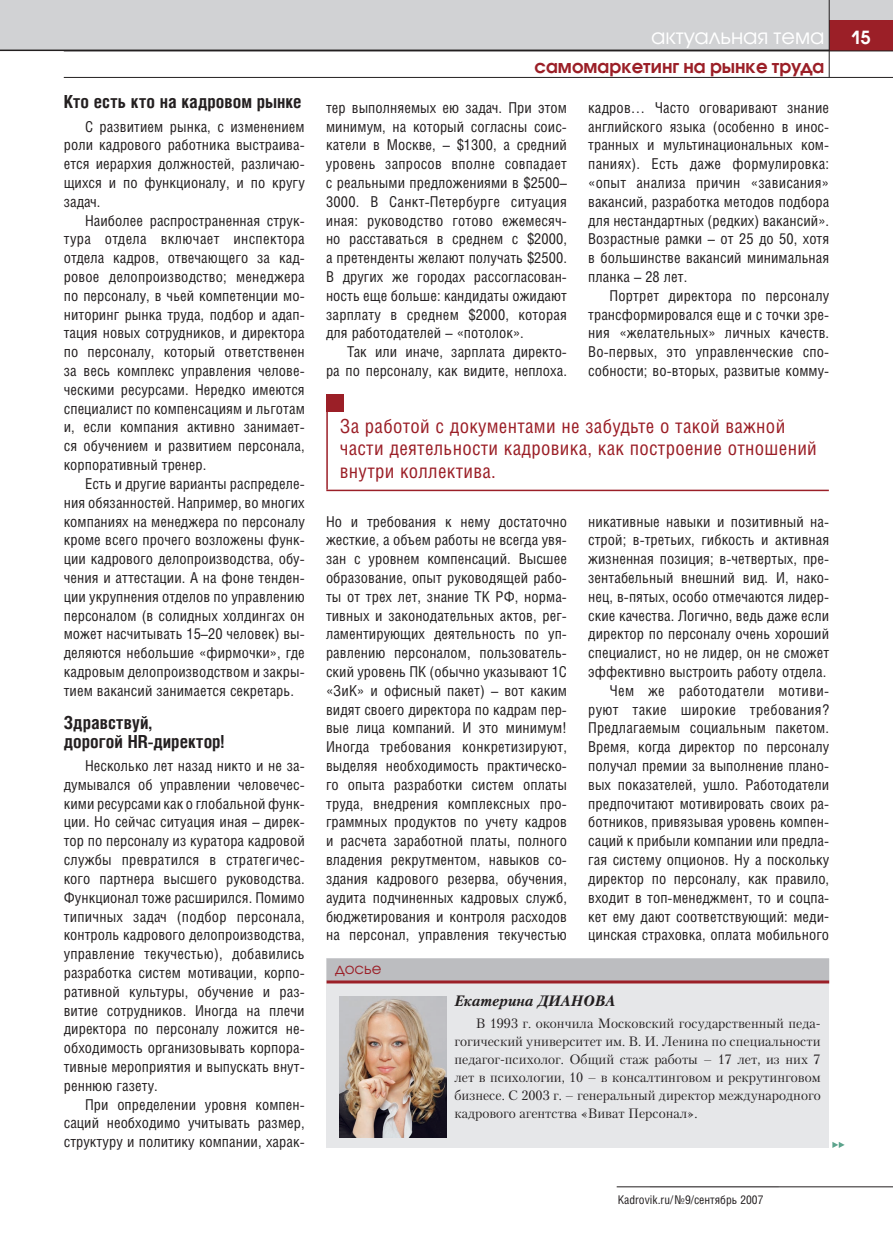
<style>
.page{position:relative;width:893px;height:1234px;background:#fff}
.page>*{position:absolute;margin:0;border:0;box-sizing:border-box;transform-origin:0 0}
.t1{font:21px "Avant Garde Gothic C";color:#fff}
.t2{font:19.5px/22.5px "Helios Cond";letter-spacing:.015em;color:#9b1f27}
.t3{font:700 18px/18.8px "Helios Cond";color:#231f20}
.t4{font:600 18px "Avant Garde Gothic C";color:#9b1f27}
.t5{font:600 18px "Avant Garde Gothic C";color:#fff}
.t6{font:15px/18.8px "Helios Cond";letter-spacing:.005em;color:#231f20;text-align:justify}
.t7{font:italic 700 15px "Petersburg C";color:#231f20}
.t8{font:15px "Avant Garde Gothic C";color:#9b1f27}
.t9{font:13.5px/18px "Petersburg C";color:#231f20;text-align:justify}
.t10{font:12px "Helios Cond";color:#231f20}
</style>
<div class="page">
<div style="left:0;top:0;width:893px;height:51px;background:#d1d2d4"></div>
<hr style="left:0;top:50px;width:893px;height:1px;background:#231f20">
<svg style="left:832px;top:1142px;width:13px;height:5px"></svg>
<hr style="left:326px;top:489px;width:503px;height:2px;background:#9b1f27">
<hr style="left:326px;top:396px;width:2px;height:93px;background:#9b1f27">
<div style="left:326px;top:394px;width:17px;height:17px;background:#9b1f27"></div>
<div style="left:327px;top:957px;width:502px;height:189px;background:#e6e7e9"></div>
<div style="left:327px;top:958px;width:502px;height:22px;background:#bcbdc0"></div>
<hr style="left:327px;top:980px;width:502px;height:3px;background:#9b1f27">
<img style="left:340px;top:996px;width:106px;height:140px">
<div style="left:829px;top:21px;width:64px;height:30px;background:#9b1f27"></div>
<hr style="left:64px;top:77px;width:829px;height:1px;background:#231f20">
<hr style="left:64px;top:51px;width:829px;height:1px;background:#231f20">
<hr style="left:829px;top:0;width:1px;height:77px;background:#231f20">
<hr style="left:617px;top:1186px;width:276px;height:1px;background:#231f20">
<p class="t3" style="left:64px;top:92px;width:239px">Кто есть кто на кадровом рынке</p>
<p class="t6" style="left:64px;top:116px;width:242px;text-indent:21px">С развитием рынка, с изменением роли кадрового работника выстраива&shy;ется иерархия должностей, различаю&shy;щихся и по функционалу, и по кругу задач.</p>
<p class="t6" style="left:64px;top:210px;width:243px;text-indent:21px">Наиболее распространенная струк&shy;тура отдела включает инспектора отдела кадров, отвечающего за кад&shy;ровое делопроизводство; менеджера по персоналу, в чьей компетенции мо&shy;ниторинг рынка труда, подбор и адап&shy;тация новых сотрудников, и директора по персоналу, который ответственен за весь комплекс управления челове&shy;ческими ресурсами. Нередко имеются специалист по компенсациям и льготам и, если компания активно занимает&shy;ся обучением и развитием персонала, корпоративный тренер.</p>
<p class="t6" style="left:64px;top:474px;width:242px;text-indent:21px">Есть и другие варианты распределе&shy;ния обязанностей. Например, во многих компаниях на менеджера по персоналу кроме всего прочего возложены функ&shy;ции кадрового делопроизводства, обу&shy;чения и аттестации. А на фоне тенден&shy;ции укрупнения отделов по управлению персоналом (в солидных холдингах он может насчитывать 15–20 человек) вы&shy;деляются небольшие «фирмочки», где кадровым делопроизводством и закры&shy;тием вакансий занимается секретарь.</p>
<p class="t3" style="left:64px;top:712px;width:162px">Здравствуй,<br>дорогой HR-директор!</p>
<p class="t6" style="left:64px;top:755px;width:243px;text-indent:21px">Несколько лет назад никто и не за&shy;думывался об управлении человечес&shy;кими ресурсами как о глобальной функ&shy;ции. Но сейчас ситуация иная – дирек&shy;тор по персоналу из куратора кадровой службы превратился в стратегичес&shy;кого партнера высшего руководства.<br>Функционал тоже расширился. Помимо типичных задач (подбор персонала, контроль кадрового делопроизводства, управление текучестью), добавились разработка систем мотивации, корпо&shy;ративной культуры, обучение и раз&shy;витие сотрудников. Иногда на плечи директора по персоналу ложится не&shy;обходимость организовывать корпора&shy;тивные мероприятия и выпускать внут&shy;реннюю газету.</p>
<p class="t6" style="left:64px;top:1094px;width:242px;text-indent:21px">При определении уровня компен&shy;саций необходимо учитывать размер, структуру и политику компании, харак-</p>
<h1 class="t1" style="left:651px;top:24px;width:175px">актуальная тема</h1>
<p class="t4" style="left:535px;top:56px;width:291px">самомаркетинг на рынке труда</p>
<p class="t6" style="left:326px;top:98px;width:243px">тер выполняемых ею задач. При этом минимум, на который согласны соис&shy;катели в Москве, – $1300, а средний уровень запросов вполне совпадает с реальными предложениями в $2500– 3000. В Санкт-Петербурге ситуация иная: руководство готово ежемесяч&shy;но расставаться в среднем с $2000, а претенденты желают получать $2500.<br>В других же городах рассогласован&shy;ность еще больше: кандидаты ожидают зарплату в среднем $2000, которая для работодателей – «потолок».</p>
<p class="t6" style="left:326px;top:342px;width:242px;text-align:right">Так или иначе, зарплата директо-<br>ра по персоналу, как видите, неплоха.</p>
<p class="t6" style="left:588px;top:98px;width:242px">кадров… Часто оговаривают знание английского языка (особенно в инос&shy;транных и мультинациональных ком&shy;паниях). Есть даже формулировка: «опыт анализа причин «зависания» вакансий, разработка методов подбора для нестандартных (редких) вакансий».<br>Возрастные рамки – от 25 до 50, хотя в большинстве вакансий минимальная планка – 28 лет.</p>
<p class="t6" style="left:588px;top:286px;width:242px;text-indent:21px">Портрет директора по персоналу трансформировался еще и с точки зре&shy;ния «желательных» личных качеств.<br>Во-первых, это управленческие спо&shy;собности; во-вторых, развитые комму-</p>
<h2 class="t2" style="left:340px;top:414px;width:479px">За работой с документами не забудьте о такой важной части деятельности кадровика, как построение отношений внутри коллектива.</h2>
<p class="t6" style="left:326px;top:511px;width:243px">Но и требования к нему достаточно жесткие, а объем работы не всегда увя&shy;зан с уровнем компенсаций. Высшее образование, опыт руководящей рабо&shy;ты от трех лет, знание ТК РФ, норма&shy;тивных и законодательных актов, рег&shy;ламентирующих деятельность по уп&shy;равлению персоналом, пользователь&shy;ский уровень ПК (обычно указывают 1С «ЗиК» и офисный пакет) – вот каким видят своего директора по кадрам пер&shy;вые лица компаний. И это минимум!<br>Иногда требования конкретизируют, выделяя необходимость практическо&shy;го опыта разработки систем оплаты труда, внедрения комплексных про&shy;граммных продуктов по учету кадров и расчета заработной платы, полного владения рекрутментом, навыков со&shy;здания кадрового резерва, обучения, аудита подчиненных кадровых служб, бюджетирования и контроля расходов на персонал, управления текучестью</p>
<p class="t8" style="left:335px;top:959px;width:48px">досье</p>
<p class="t6" style="left:588px;top:511px;width:243px;text-align:right">никативные навыки и позитивный на&shy;строй; в-третьих, гибкость и активная жизненная позиция; в-четвертых, пре&shy;зентабельный внешний вид. И, нако&shy;нец, в-пятых, особо отмечаются лидер&shy;ские качества. Логично, ведь даже если директор по персоналу очень хороший специалист, но не лидер, он не сможет эффективно выстроить работу отдела.<br>Чем же работодатели мотиви&shy;руют такие широкие требования?<br>Предлагаемым социальным пакетом.<br>Время, когда директор по персоналу получал премии за выполнение плано&shy;вых показателей, ушло. Работодатели предпочитают мотивировать своих ра&shy;ботников, привязывая уровень компен&shy;саций к прибыли компании или предла&shy;гая систему опционов. Ну а поскольку директор по персоналу, как правило, входит в топ‑менеджмент, то и соцпа&shy;кет ему дают соответствующий: меди&shy;цинская страховка, оплата мобильного</p>
<p class="t7" style="left:455px;top:992px;width:162px">Екатерина Дианова</p>
<p class="t9" style="left:455px;top:1014px;width:368px;text-indent:21px">В 1993 г. окончила Московский государственный педа&shy;гогический университет им. В. И. Ленина по специальности педагог-психолог. Общий стаж работы – 17 лет, из них 7 лет в психологии, 10 – в консалтинговом и рекрутинговом бизнесе. С 2003 г. – генеральный директор международного кадрового агентства «Виват Персонал».</p>
<p class="t10" style="left:618px;top:1191px;width:147px">Kadrovik.ru/№ 9/сентябрь 2007</p>
<p class="t5" style="left:851px;top:26px;width:22px">15</p>
</div>
